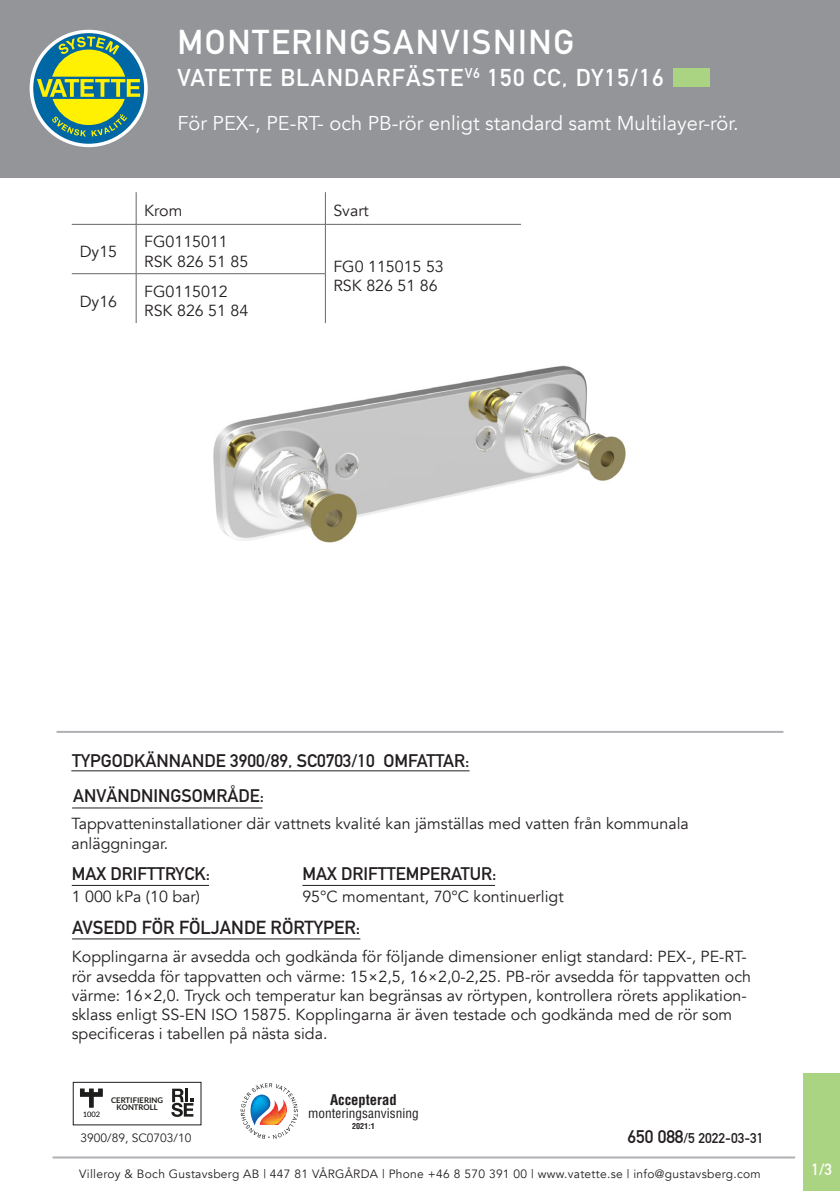
<style>
.page{position:relative;width:840px;height:1191px;background:#fff}
.page>*{position:absolute;margin:0;border:0;box-sizing:border-box;transform-origin:0 0}
.t1{font:34px "DIN Mittelschrift";letter-spacing:.05em;color:#fff}
.t2{font:24px "DIN Mittelschrift";letter-spacing:.05em;color:#fff}
.t3{font:20px "Avenir";color:#fff}
.t4{font:18.6px "DIN Mittelschrift";color:#231f20}
.t5{font:18px "DIN Mittelschrift";color:#231f20}
.t6{font:16px/19.2px "Avenir";color:#231f20}
.t7{font:16px "DIN Mittelschrift";color:#fff}
.t8{font:700 condensed 14.4px "Helvetica LT Std";color:#231f20}
.t9{font:14px "DIN Mittelschrift";color:#231f20}
.t10{font:condensed 13px "Helvetica LT Std";letter-spacing:.005em;color:#231f20}
.t11{font:12px "Avenir";letter-spacing:.025em;color:#231f20}
.t12{font:12px "Avenir";color:#231f20}
.t13{font:700 condensed 8px "Helvetica LT Std";color:#231f20}
.t14{font:700 7.8px/7.2px "Lato";color:#1d1d1b;text-align:center}
.t15{font:7.4px "Lato";color:#000}
.s1{font-size:18px}
</style>
<div class="page">
<div style="left:0;top:0;width:839px;height:178px;background:#939598"></div>
<div style="left:30px;top:31px;width:117px;height:115px;background:#fff;border-radius:50%"></div>
<div style="left:30px;top:30px;width:118px;height:117px;border:2px solid #fff;border-radius:50%"></div>
<div style="left:33px;top:33px;width:111px;height:111px;background:#0067a5;border-radius:50%"></div>
<div style="left:51px;top:50px;width:76px;height:75px;background:#fff101;border-radius:50%"></div>
<svg style="left:37px;top:77px;width:103px;height:22px"></svg>
<svg style="left:58px;top:36px;width:61px;height:19px"></svg>
<svg style="left:52px;top:114px;width:75px;height:23px"></svg>
<hr style="left:52px;top:1156px;width:742px;height:2px;background:#afb0b4">
<div style="left:803px;top:1073px;width:36px;height:118px;background:#abd482"></div>
<div style="left:673px;top:69px;width:37px;height:18px;background:#abd482"></div>
<img style="left:213px;top:365px;width:413px;height:178px">
<hr style="left:136px;top:192px;width:1px;height:32px;background:#67676a">
<hr style="left:325px;top:192px;width:1px;height:32px;background:#67676a">
<hr style="left:72px;top:224px;width:64px;height:1px;background:#67676a">
<hr style="left:136px;top:224px;width:189px;height:1px;background:#67676a">
<hr style="left:136px;top:225px;width:1px;height:48px;background:#67676a">
<hr style="left:325px;top:224px;width:195px;height:1px;background:#67676a">
<hr style="left:325px;top:225px;width:1px;height:48px;background:#67676a">
<hr style="left:72px;top:273px;width:64px;height:1px;background:#67676a">
<hr style="left:136px;top:273px;width:189px;height:1px;background:#67676a">
<hr style="left:136px;top:274px;width:1px;height:49px;background:#67676a">
<hr style="left:325px;top:274px;width:1px;height:49px;background:#67676a">
<hr style="left:56px;top:731px;width:727px;height:2px;background:#afb0b4">
<hr style="left:72px;top:807px;width:190px;height:1px;background:#231f20">
<div style="left:73px;top:1082px;width:128px;height:43px;border:1px solid #1d1d1b"></div>
<svg style="left:171px;top:1088px;width:22px;height:28px"></svg>
<svg style="left:80px;top:1088px;width:22px;height:19px"></svg>
<svg style="left:240px;top:1083px;width:58px;height:56px"></svg>
<hr style="left:72px;top:885px;width:137px;height:1px;background:#231f20">
<hr style="left:302px;top:885px;width:193px;height:1px;background:#231f20">
<hr style="left:71px;top:770px;width:398px;height:1px;background:#231f20">
<hr style="left:72px;top:938px;width:288px;height:1px;background:#231f20">
<p class="t6" style="left:80px;top:242px;width:39px">Dy15</p>
<p class="t6" style="left:80px;top:292px;width:39px">Dy16</p>
<p class="t1" style="left:177px;top:22px;width:398px">MONTERINGSANVISNING</p>
<p class="t2" style="left:177px;top:63px;width:487px">VATETTE BLANDARFÄSTE<sup>V6</sup> 150 CC, DY15/16</p>
<p class="t3" style="left:177px;top:112px;width:562px">För PEX-, PE-RT- och PB-rör enligt standard samt Multilayer-rör.</p>
<p class="t6" style="left:144px;top:201px;width:40px">Krom</p>
<p class="t6" style="left:333px;top:201px;width:37px">Svart</p>
<p class="t6" style="left:144px;top:233px;width:85px">FG0115011</p>
<p class="t6" style="left:144px;top:252px;width:106px">RSK 826 51 85</p>
<p class="t6" style="left:333px;top:257px;width:112px">FG0 115015 53</p>
<p class="t6" style="left:333px;top:277px;width:106px">RSK 826 51 86</p>
<p class="t6" style="left:144px;top:282px;width:85px">FG0115012</p>
<p class="t6" style="left:144px;top:301px;width:106px">RSK 826 51 84</p>
<p class="t5" style="left:72px;top:749px;width:399px">TYPGODKÄNNANDE 3900/89, SC0703/10 OMFATTAR:</p>
<p class="t5" style="left:73px;top:785px;width:192px">ANVÄNDNINGSOMRÅDE:</p>
<p class="t6" style="left:71px;top:814px;width:618px">Tappvatteninstallationer där vattnets kvalité kan jämställas med vatten från kommunala anläggningar.</p>
<p class="t5" style="left:72px;top:863px;width:140px">MAX DRIFTTRYCK:</p>
<p class="t6" style="left:72px;top:887px;width:130px">1 000 kPa (10 bar)</p>
<p class="t5" style="left:302px;top:863px;width:195px">MAX DRIFTTEMPERATUR:</p>
<p class="t6" style="left:302px;top:887px;width:263px">95°C momentant, 70°C kontinuerligt</p>
<p class="t4" style="left:72px;top:916px;width:289px">AVSEDD FÖR FÖLJANDE RÖRTYPER:</p>
<p class="t6" style="left:72px;top:947px;width:680px">Kopplingarna är avsedda och godkända för följande dimensioner enligt standard: PEX-, PE-RT&shy;rör avsedda för tappvatten och värme: 15×2,5, 16×2,0-2,25. PB-rör avsedda för tappvatten och värme: 16×2,0. Tryck och temperatur kan begränsas av rörtypen, kontrollera rörets applikation&shy;sklass enligt SS-EN ISO 15875. Kopplingarna är även testade och godkända med de rör som specificeras i tabellen på nästa sida.</p>
<p class="t14" style="left:111px;top:1096px;width:54px">CERTIFIERING<br>KONTROLL</p>
<p class="t8" style="left:330px;top:1090px;width:68px">Accepterad</p>
<p class="t10" style="left:308px;top:1105px;width:112px">monteringsanvisning</p>
<p class="t13" style="left:352px;top:1121px;width:24px">2021:1</p>
<p class="t15" style="left:83px;top:1110px;width:19px">1002</p>
<p class="t9" style="left:627px;top:1130px;width:138px"><span class="s1">650 088</span>/5 2022-03-31</p>
<p class="t11" style="left:79px;top:1166px;width:683px">Villeroy &amp; Boch Gustavsberg AB | 447 81 VÅRGÅRDA | Phone +46 8 570 391 00 | www.vatette.se | info@gustavsberg.com</p>
<p class="t12" style="left:80px;top:1130px;width:112px">3900/89, SC0703/10</p>
<p class="t7" style="left:811px;top:1160px;width:22px">1/3</p>
</div>
